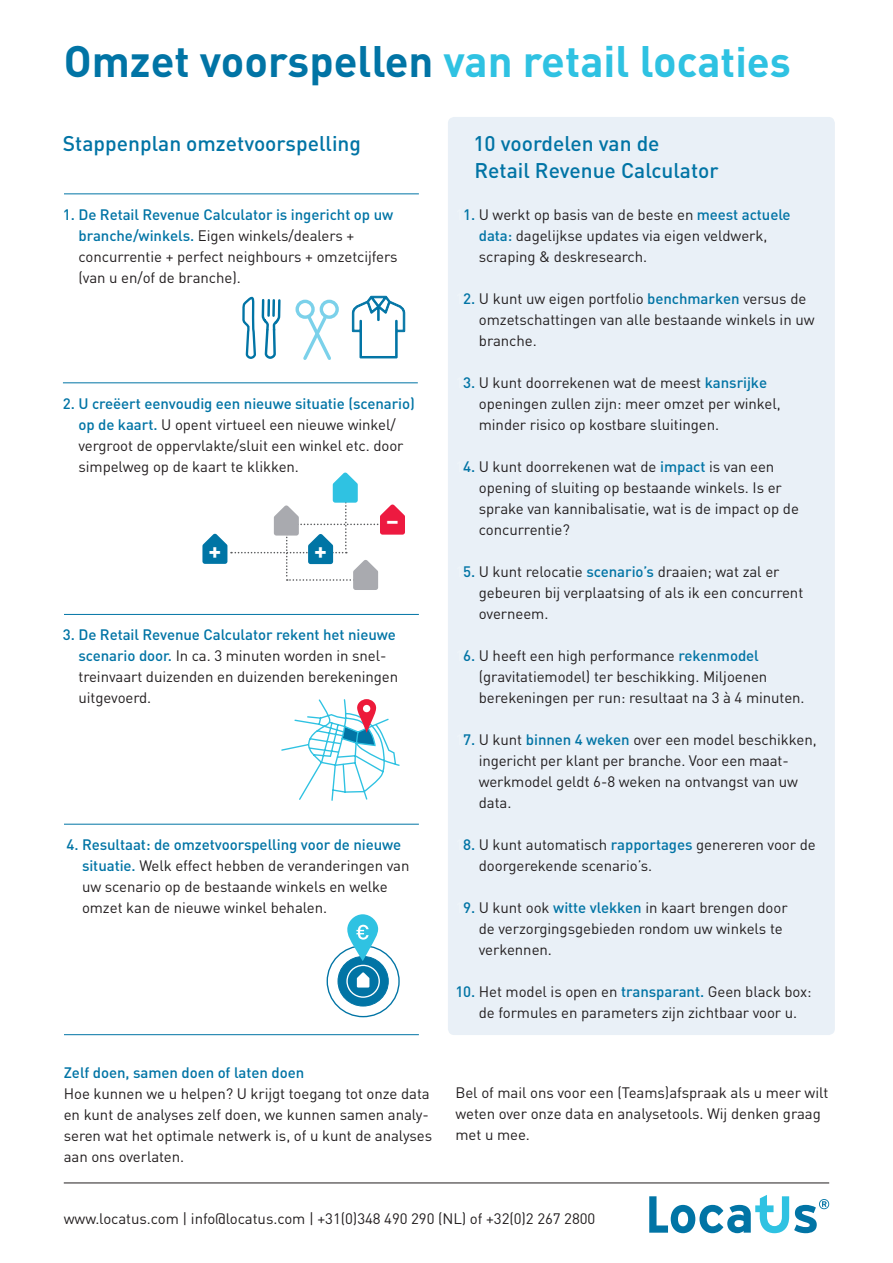
<style>
.page{position:relative;width:893px;height:1263px;background:#fff}
.page>*{position:absolute;margin:0;border:0;box-sizing:border-box;transform-origin:0 0}
.Grote_kop{font:700 43.5px "DIN";color:#0174a5}
.t1{font:700 23.7px "DIN";color:#fff}
.t2{font:700 23.4px "DIN";color:#fff}
.Grote_kop-2{font:500 21px "DIN";color:#0174a5}
.Grote_kop-3{font:15px/21px "DIN";letter-spacing:-.005em;color:#231f20}
.Grote_kop-4{font:500 15px "DIN";letter-spacing:-.005em;color:#0174a5}
.s1{color:#2fc2e2}
.s2{font-size:42px;color:#2fc2e2}
.s3{font-weight:500;color:#0174a5}
.s4{font-weight:500;color:#eef4f9}
</style>
<div class="page">
<div style="left:448px;top:117px;width:387px;height:918px;background:#e9f0f7;border-radius:6px"></div>
<svg style="left:649px;top:1195px;width:180px;height:38px"></svg>
<hr style="left:64px;top:1182px;width:765px;height:1px;background:#231f20">
<hr style="left:64px;top:193px;width:355px;height:1px;background:#0174a5">
<hr style="left:63px;top:382px;width:355px;height:1px;background:#0174a5">
<hr style="left:64px;top:614px;width:355px;height:1px;background:#0174a5">
<hr style="left:64px;top:824px;width:355px;height:1px;background:#0174a5">
<hr style="left:64px;top:1034px;width:355px;height:1px;background:#0174a5">
<svg style="left:281px;top:699px;width:119px;height:102px"></svg>
<div style="left:363px;top:705px;width:7px;height:7px;background:#fff;border-radius:50%"></div>
<div style="left:338px;top:956px;width:50px;height:50px;background:#0174a5;border-radius:50%"></div>
<div style="left:337px;top:956px;width:52px;height:50px;border:1px solid #0174a5;border-radius:50%"></div>
<div style="left:346px;top:965px;width:34px;height:33px;border:1px solid #fff;border-radius:50%"></div>
<svg style="left:357px;top:972px;width:12px;height:15px"></svg>
<svg style="left:347px;top:914px;width:31px;height:47px"></svg>
<svg style="left:202px;top:193px;width:203px;height:397px"></svg>
<p class="Grote_kop" style="left:64px;top:32px;width:729px">Omzet voorspellen <span class="s1">van retail loca</span><span class="s2">ties</span></p>
<p class="Grote_kop-2" style="left:63px;top:130px;width:300px">Stappenplan omzetvoorspelling</p>
<p class="Grote_kop-3" style="left:78px;top:203px;width:321px;text-indent:-16px"><span class="s3">1. De Retail Revenue Calculator is ingericht op uw branche/winkels.</span> Eigen winkels/dealers + concurrentie + perfect neighbours + omzetcijfers (van u en/of de branche).</p>
<p class="Grote_kop-3" style="left:78px;top:392px;width:338px;text-indent:-16px"><span class="s3">2. U creëert eenvoudig een nieuwe situatie (scenario) op de kaart.</span> U opent virtueel een nieuwe winkel/ vergroot de oppervlakte/sluit een winkel etc. door simpelweg op de kaart te klikken.</p>
<p class="t1" style="left:208px;top:535px;width:14px">+</p>
<p class="t1" style="left:314px;top:535px;width:14px">+</p>
<p class="t2" style="left:386px;top:505px;width:14px">–</p>
<p class="Grote_kop-3" style="left:78px;top:623px;width:321px;text-indent:-16px"><span class="s3">3. De Retail Revenue Calculator rekent het nieuwe scenario door.</span> In ca. 3 minuten worden in snel&shy;treinvaart duizenden en duizenden berekeningen uitgevoerd.</p>
<p class="Grote_kop-3" style="left:82px;top:833px;width:329px;text-indent:-16px"><span class="s3">4. Resultaat: de omzetvoorspelling voor de nieuwe situatie.</span> Welk effect hebben de veranderingen van uw scenario op de bestaande winkels en welke omzet kan de nieuwe winkel behalen.</p>
<p class="Grote_kop-2" style="left:473px;top:130px;width:188px">10 voordelen van de</p>
<p class="Grote_kop-2" style="left:474px;top:157px;width:246px">Retail Revenue Calculator</p>
<p class="Grote_kop-3" style="left:479px;top:203px;width:313px;text-indent:-23px"><span class="s4">1</span><span class="s3">1.</span> U werkt op basis van de beste en <span class="s3">meest actuele data:</span> dagelijkse updates via eigen veldwerk, scraping &amp; deskresearch.</p>
<p class="Grote_kop-3" style="left:479px;top:287px;width:337px;text-indent:-24px"><span class="s4">1</span><span class="s3">2.</span> U kunt uw eigen portfolio <span class="s3">benchmarken</span> versus de omzetschattingen van alle bestaande winkels in uw branche.</p>
<p class="Grote_kop-3" style="left:479px;top:371px;width:303px;text-indent:-23px"><span class="s4">1</span><span class="s3">3.</span> U kunt doorrekenen wat de meest <span class="s3">kansrijke </span>openingen zullen zijn: meer omzet per winkel, minder risico op kostbare sluitingen.</p>
<p class="Grote_kop-3" style="left:479px;top:455px;width:322px;text-indent:-23px"><span class="s4">1</span><span class="s3">4.</span> U kunt doorrekenen wat de <span class="s3">impact</span> is van een opening of sluiting op bestaande winkels. Is er sprake van kannibalisatie, wat is de impact op de concurrentie?</p>
<p class="Grote_kop-3" style="left:479px;top:560px;width:326px;text-indent:-23px"><span class="s4">1</span><span class="s3">5.</span> U kunt relocatie <span class="s3">scenario’s</span> draaien; wat zal er gebeuren bij verplaatsing of als ik een concurrent overneem.</p>
<p class="Grote_kop-3" style="left:479px;top:644px;width:327px;text-indent:-23px"><span class="s4">1</span><span class="s3">6.</span> U heeft een high performance <span class="s3">rekenmodel </span>(gravitatiemodel) ter beschikking. Miljoenen berekeningen per run: resultaat na 3 à 4 minuten.</p>
<p class="Grote_kop-3" style="left:479px;top:728px;width:339px;text-indent:-23px"><span class="s4">1</span><span class="s3">7.</span> U kunt <span class="s3">binnen 4 weken</span> over een model beschikken, ingericht per klant per branche. Voor een maat-- werkmodel geldt 6-8 weken na ontvangst van uw data.</p>
<p class="Grote_kop-3" style="left:479px;top:833px;width:338px;text-indent:-23px"><span class="s4">1</span><span class="s3">8.</span> U kunt automatisch <span class="s3">rapportages</span> genereren voor de doorgerekende scenario’s.</p>
<p class="Grote_kop-3" style="left:479px;top:896px;width:310px;text-indent:-23px"><span class="s4">1</span><span class="s3">9.</span> U kunt ook <span class="s3">witte vlekken</span> in kaart brengen door de verzorgingsgebieden rondom uw winkels te verkennen.</p>
<p class="Grote_kop-3" style="left:479px;top:980px;width:334px;text-indent:-23px"><span class="s3">10.</span> Het model is open en <span class="s3">transparant.</span> Geen black box: de formules en parameters zijn zichtbaar voor u.</p>
<p class="Grote_kop-4" style="left:64px;top:1063px;width:242px">Zelf doen, samen doen of laten doen</p>
<p class="Grote_kop-3" style="left:64px;top:1082px;width:370px">Hoe kunnen we u helpen? U krijgt toegang tot onze data en kunt de analyses zelf doen, we kunnen samen analy&shy;seren wat het optimale netwerk is, of u kunt de analyses aan ons overlaten.</p>
<p class="Grote_kop-3" style="left:455px;top:1082px;width:374px">Bel of mail ons voor een (Teams)afspraak als u meer wilt weten over onze data en analysetools. Wij denken graag met u mee.</p>
<p class="Grote_kop-3" style="left:64px;top:1208px;width:533px">www.locatus.com | info@locatus.com | +31(0)348 490 290 (NL) of +32(0)2 267 2800</p>
</div>
